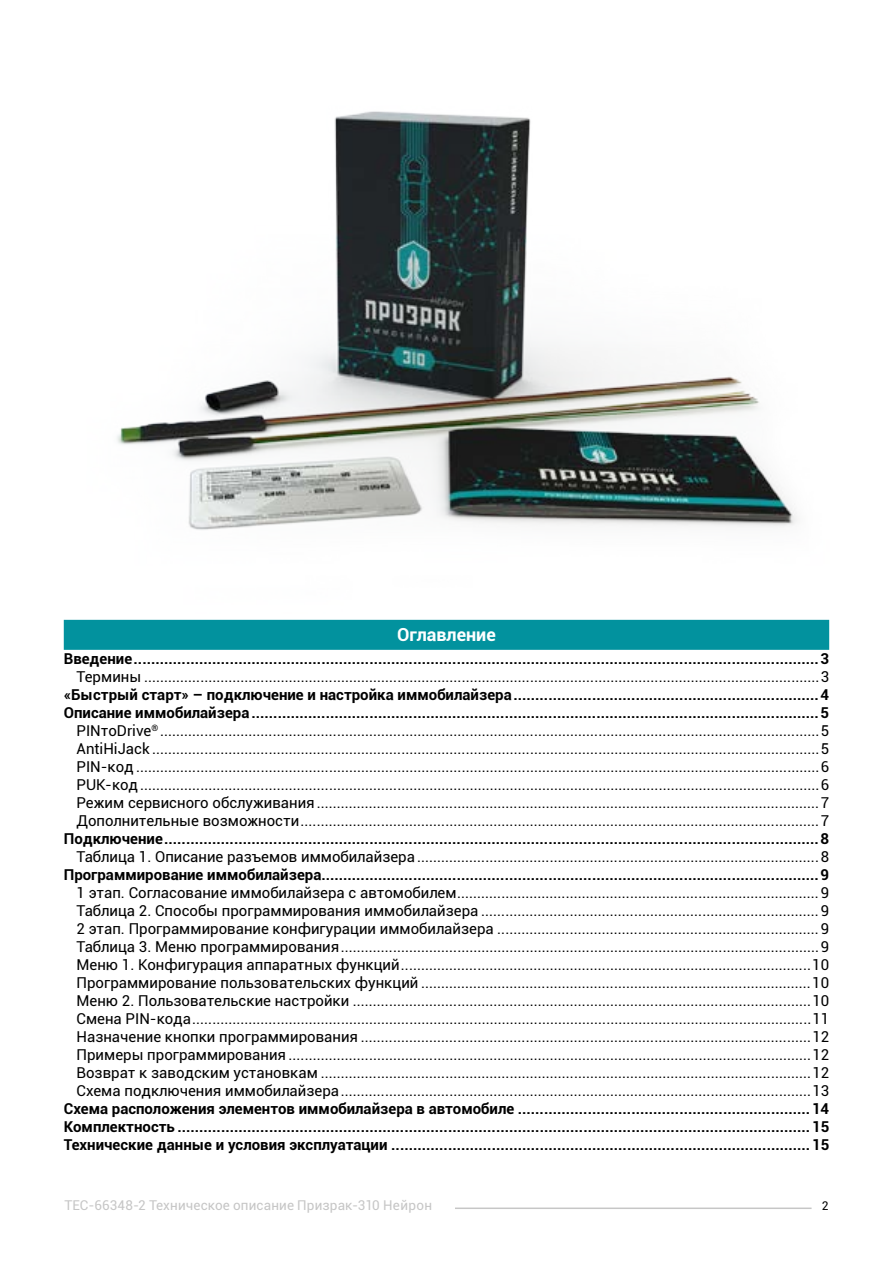
<style>
.page{position:relative;width:893px;height:1263px;background:#fff}
.page>*{position:absolute;margin:0;border:0;box-sizing:border-box;transform-origin:0 0}
.t1{font:700 18px "Roboto";color:#fff}
.t2{font:15px/18px "Roboto";color:#000;text-align:right}
.t3{font:700 15px/18px "Roboto";color:#000;text-align:justify}
.t4{font:13.5px "Roboto";letter-spacing:.015em;color:#c6c6c6}
.t5{font:12px "Roboto";color:#000}
.s1{font-weight:700}
</style>
<div class="page">
<hr style="left:455px;top:1207px;width:357px;height:2px;background:#c6c6c6">
<div style="left:64px;top:620px;width:765px;height:30px;background:#02929e"></div>
<img style="left:117px;top:111px;width:680px;height:419px">
<p class="t1" style="left:397px;top:622px;width:100px">Оглавление</p>
<p class="t3" style="left:64px;top:649px;width:767px">Введение.............................................................................................................................................................3</p>
<p class="t2" style="left:77px;top:667px;width:754px">Термины ........................................................................................................................................................................3</p>
<p class="t2" style="left:64px;top:685px;width:767px"><span class="s1">«Быстрый старт» – подключение и настройка иммобилайзера......................................................................4<br>Описание иммобилайзера ..................................................................................................................................5<br></span>PINтоDrive<sup>®</sup> ....................................................................................................................................................................5<br>AntiHiJack ......................................................................................................................................................................5<br>PIN-код..........................................................................................................................................................................6<br>PUK-код.........................................................................................................................................................................6<br>Режим сервисного обслуживания.............................................................................................................................7<br>Дополнительные возможности.................................................................................................................................7</p>
<p class="t3" style="left:64px;top:829px;width:767px">Подключение......................................................................................................................................................8</p>
<p class="t2" style="left:77px;top:847px;width:754px">Таблица 1. Описание разъемов иммобилайзера....................................................................................................8</p>
<p class="t3" style="left:64px;top:865px;width:767px">Программирование иммобилайзера..................................................................................................................9</p>
<p class="t2" style="left:77px;top:883px;width:754px;text-align:justify">1 этап. Согласование иммобилайзера с автомобилем..........................................................................................9<br>Таблица 2. Способы программирования иммобилайзера ....................................................................................9<br>2 этап. Программирование конфигурации иммобилайзера ................................................................................9<br>Таблица 3. Меню программирования.......................................................................................................................9<br>Меню 1. Конфигурация аппаратных функций......................................................................................................10<br>Программирование пользовательских функций .................................................................................................10<br>Меню 2. Пользовательские настройки ..................................................................................................................10<br>Смена PIN‑кода..........................................................................................................................................................11<br>Назначение кнопки программирования ................................................................................................................12<br>Примеры программирования ..................................................................................................................................12<br>Возврат к заводским установкам ..........................................................................................................................12<br>Схема подключения иммобилайзера.....................................................................................................................13</p>
<p class="t3" style="left:64px;top:1099px;width:767px">Схема расположения элементов иммобилайзера в автомобиле ...................................................................14<br>Комплектность .................................................................................................................................................15<br>Технические данные и условия эксплуатации ................................................................................................15</p>
<p class="t4" style="left:64px;top:1196px;width:369px">TEC-66348-2 Техническое описание Призрак-310 Нейрон</p>
<p class="t5" style="left:822px;top:1197px;width:8px">2</p>
</div>
